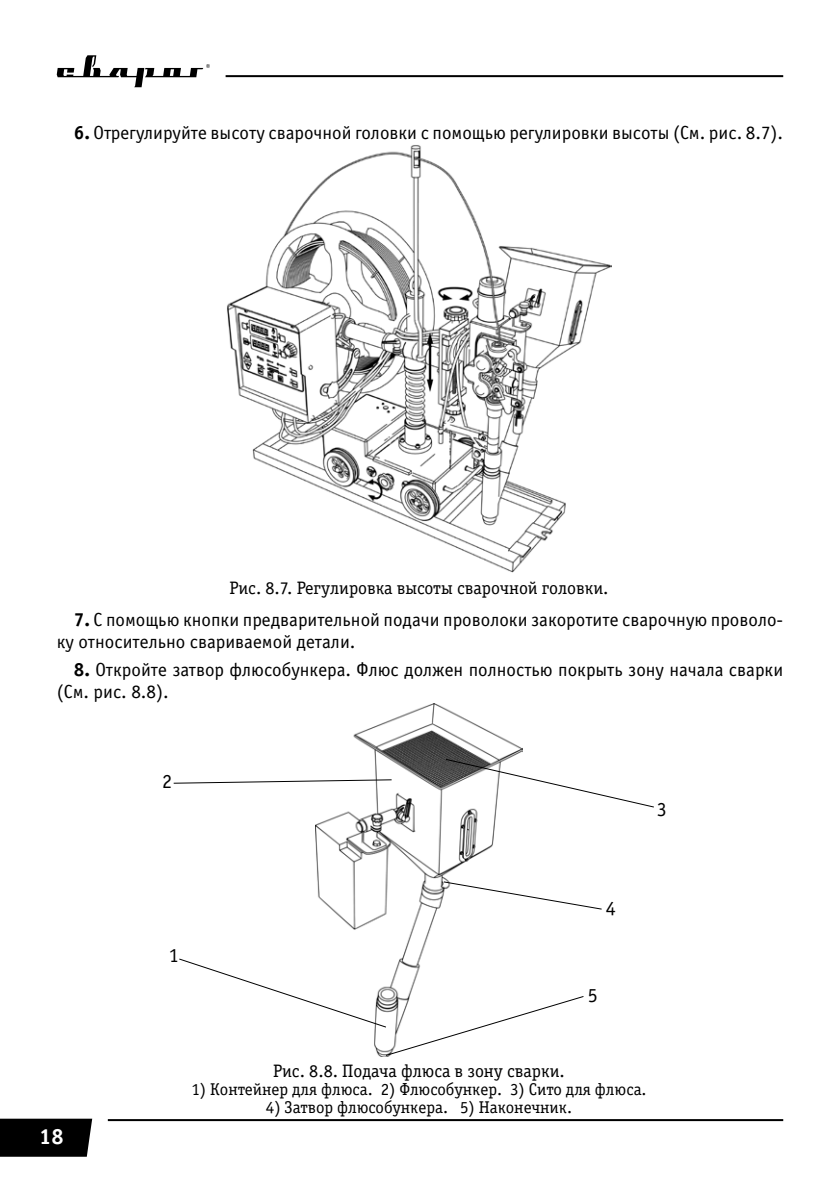
<style>
.page{position:relative;width:840px;height:1191px;background:#fff}
.page>*{position:absolute;margin:0;border:0;box-sizing:border-box;transform-origin:0 0}
.t1{font:700 22px "Officina Serif C";color:#fff}
.t2{font:20px "Officina Sans C";color:#000}
.t3{font:19px/22px "Officina Sans C";color:#000}
.t4{font:18px "Officina Serif Book C";color:#000}
.t5{font:17px "Officina Serif Book C";color:#000}
.s1{font-weight:700}
</style>
<div class="page">
<div style="left:0;top:1118px;width:92px;height:38px;background:#000"></div>
<hr style="left:108px;top:1119px;width:674px;height:2px;background:#000">
<hr style="left:225px;top:75px;width:557px;height:2px;background:#000">
<svg style="left:57px;top:55px;width:153px;height:32px"></svg>
<img style="left:227px;top:145px;width:384px;height:428px">
<img style="left:316px;top:703px;width:205px;height:254px">
<svg style="left:179px;top:957px;width:405px;height:99px"></svg>
<svg style="left:442px;top:880px;width:160px;height:30px"></svg>
<svg style="left:444px;top:758px;width:210px;height:50px"></svg>
<svg style="left:173px;top:779px;width:219px;height:5px"></svg>
<p class="t3" style="left:74px;top:122px;width:710px"><span class="s1">6.</span> Отрегулируйте высоту сварочной головки с помощью регулировки высоты (См. рис. 8.7).</p>
<p class="t4" style="left:229px;top:578px;width:380px">Рис. 8.7. Регулировка высоты сварочной головки.</p>
<p class="t3" style="left:57px;top:609px;width:727px;text-indent:17px"><span class="s1">7.</span> С помощью кнопки предварительной подачи проволоки закоротите сварочную проволо&shy;ку относительно свариваемой детали.</p>
<p class="t3" style="left:57px;top:658px;width:727px;text-indent:17px"><span class="s1">8.</span> Откройте затвор флюсобункера. Флюс должен полностью покрыть зону начала сварки (См. рис. 8.8).</p>
<p class="t1" style="left:39px;top:1123px;width:26px">18</p>
<p class="t2" style="left:162px;top:770px;width:11px">2</p>
<p class="t2" style="left:656px;top:798px;width:11px">3</p>
<p class="t2" style="left:169px;top:944px;width:11px">1</p>
<p class="t2" style="left:605px;top:897px;width:11px">4</p>
<p class="t2" style="left:587px;top:984px;width:11px">5</p>
<p class="t4" style="left:273px;top:1061px;width:293px">Рис. 8.8. Подача флюса в зону сварки.</p>
<p class="t5" style="left:191px;top:1080px;width:456px">1) Контейнер для флюса. 2) Флюсобункер. 3) Сито для флюса.</p>
<p class="t5" style="left:266px;top:1098px;width:307px">4) Затвор флюсобункера. 5) Наконечник.</p>
</div>
